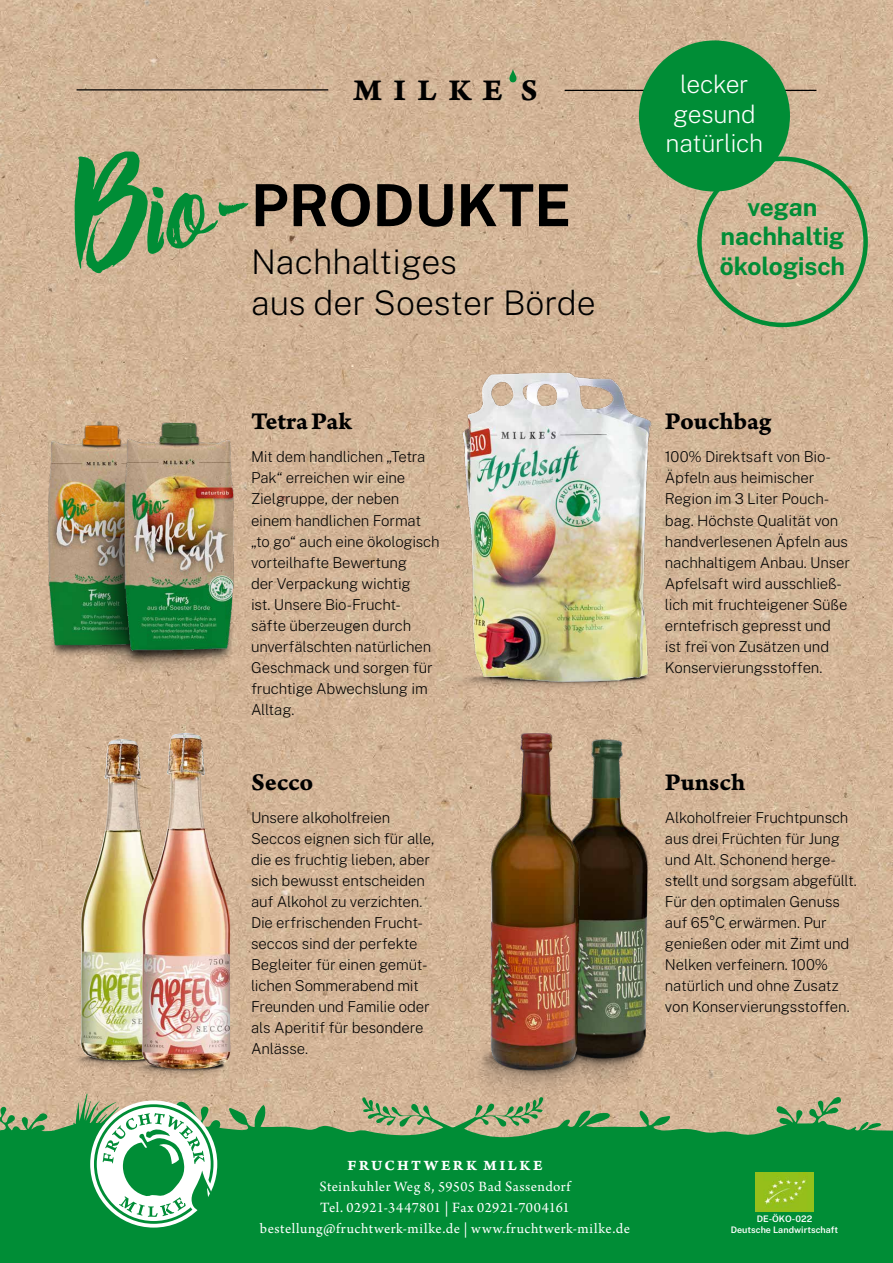
<style>
.page{position:relative;width:893px;height:1263px;background:#fff}
.page>*{position:absolute;margin:0;border:0;box-sizing:border-box;transform-origin:0 0}
.t1{font:161.55px "Rofi Taste";color:#008d36}
.t2{font:700 58.05px "Public Sans";color:#000}
.t3{font:200 33.9px "Public Sans";color:#000}
.t4{font:31.95px "Arno Pro Bold Caption";letter-spacing:.36em;color:#000}
.t5{font:25.5px "Arno Pro Bold Caption";letter-spacing:-.005em;color:#000}
.t6{font:700 24.75px/29.7px "Public Sans";letter-spacing:-.01em;color:#008d36;text-align:center}
.t7{font:200 24.75px/29.7px "Public Sans";letter-spacing:-.015em;color:#fff;text-align:center}
.t8{font:200 15px/21px "Public Sans";letter-spacing:-.01em;color:#000}
.t9{font:15px/21px "Arno Pro";letter-spacing:.03em;color:#fff;text-align:center}
.t10{font:15px "Arno Pro Bold Caption";letter-spacing:.165em;color:#fff}
.t11{font:600 9px/10.5px "Public Sans";color:#fff;text-align:center}
</style>
<div class="page">
<img style="left:0;top:0;width:893px;height:1084px">
<svg style="left:0;top:1084px;width:893px;height:179px;background:#279448"></svg>
<svg style="left:362px;top:1097px;width:34px;height:29px"></svg>
<svg style="left:475px;top:1114px;width:8px;height:3px"></svg>
<svg style="left:94px;top:1114px;width:119px;height:110px"></svg>
<hr style="left:77px;top:89px;width:251px;height:2px;background:#000">
<hr style="left:565px;top:90px;width:251px;height:1px;background:#000">
<svg style="left:509px;top:69px;width:7px;height:13px"></svg>
<img style="left:755px;top:1172px;width:59px;height:39px">
<img style="left:69px;top:739px;width:61px;height:375px">
<img style="left:79px;top:739px;width:51px;height:321px">
<img style="left:130px;top:733px;width:112px;height:392px">
<img style="left:141px;top:733px;width:90px;height:336px">
<img style="left:472px;top:1095px;width:125px;height:19px">
<img style="left:538px;top:1090px;width:125px;height:15px">
<img style="left:613px;top:755px;width:50px;height:335px">
<img style="left:469px;top:755px;width:144px;height:340px">
<img style="left:21px;top:410px;width:74px;height:270px">
<img style="left:57px;top:480px;width:38px;height:170px">
<img style="left:95px;top:408px;width:169px;height:279px">
<img style="left:420px;top:340px;width:276px;height:415px">
<svg style="left:219px;top:202px;width:29px;height:14px"></svg>
<div style="left:639px;top:40px;width:151px;height:151px;background:#008d36;border-radius:50%"></div>
<div style="left:697px;top:156px;width:171px;height:171px;border:4px solid #008d36;border-radius:50%"></div>
<h1 class="t1" style="left:75px;top:132px;width:136px">Bio</h1>
<h3 class="t4" style="left:353px;top:71px;width:186px">MILKE S</h3>
<h3 class="t7" style="left:666px;top:68px;width:99px">lecker gesund natürlich</h3>
<h2 class="t2" style="left:251px;top:163px;width:322px">PRODUKTE</h2>
<h3 class="t6" style="left:721px;top:190px;width:125px">vegan nachhaltig</h3>
<h3 class="t3" style="left:251px;top:237px;width:208px">Nachhaltiges</h3>
<h3 class="t6" style="left:720px;top:250px;width:127px">ökologisch</h3>
<h3 class="t3" style="left:251px;top:278px;width:346px">aus der Soester Börde</h3>
<h3 class="t5" style="left:251px;top:406px;width:102px">TetraPak</h3>
<h3 class="t5" style="left:665px;top:406px;width:108px">Pouchbag</h3>
<p class="t8" style="left:251px;top:446px;width:190px">Mit dem handlichen „Tetra<br>Pak“ erreichen wir eine<br>Zielgruppe, der neben einem handlichen Format „to go“ auch eine ökologisch vorteilhafte Bewertung<br>der Verpackung wichtig<br>ist. Unsere Bio-Frucht&shy;säfte überzeugen durch unverfälschten natürlichen<br>Geschmack und sorgen für fruchtige Abwechslung im<br>Alltag.</p>
<p class="t8" style="left:665px;top:446px;width:187px">100% Direktsaft von Bio-<br>Äpfeln aus heimischer<br>Region im 3 Liter Pouch&shy;bag. Höchste Qualität von handverlesenen Äpfeln aus nachhaltigem Anbau. Unser<br>Apfelsaft wird ausschließ&shy;lich mit fruchteigener Süße erntefrisch gepresst und ist frei von Zusätzen und<br>Konservierungsstoffen.</p>
<h3 class="t5" style="left:251px;top:767px;width:64px">Secco</h3>
<h3 class="t5" style="left:665px;top:767px;width:82px">Punsch</h3>
<p class="t8" style="left:251px;top:806px;width:185px">Unsere alkoholfreien<br>Seccos eignen sich für alle, die es fruchtig lieben, aber sich bewusst entscheiden auf Alkohol zu verzichten.<br>Die erfrischenden Frucht&shy;seccos sind der perfekte<br>Begleiter für einen gemüt&shy;lichen Sommerabend mit<br>Freunden und Familie oder als Aperitif für besondere<br>Anlässe.</p>
<p class="t8" style="left:665px;top:806px;width:193px">Alkoholfreier Fruchtpunsch aus drei Früchten für Jung und Alt. Schonend herge&shy;stellt und sorgsam abgefüllt.<br>Für den optimalen Genuss auf 65°C erwärmen. Pur genießen oder mit Zimt und<br>Nelken verfeinern. 100% natürlich und ohne Zusatz von Konservierungsstoffen.</p>
<p class="t10" style="left:347px;top:1156px;width:197px">FRUCHTWERK MILKE</p>
<p class="t9" style="left:260px;top:1176px;width:372px">Steinkuhler Weg 8, 59505 Bad Sassendorf<br>Tel. 02921-3447801 | Fax 02921-7004161 bestellung@fruchtwerk-milke.de | www.fruchtwerk-milke.de</p>
<p class="t11" style="left:731px;top:1213px;width:109px">DE-ÖKO-022<br>Deutsche Landwirtschaft</p>
</div>
